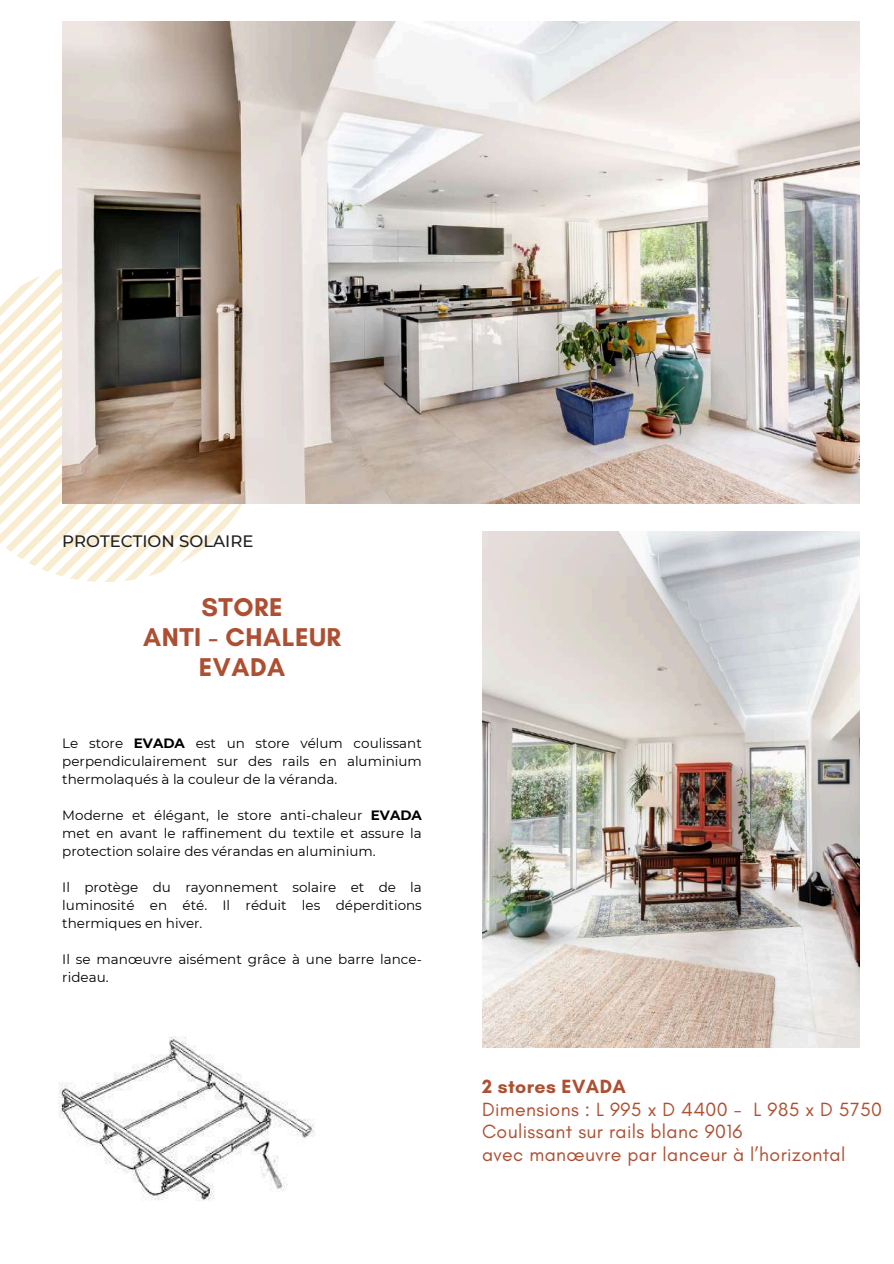
<style>
.page{position:relative;width:894px;height:1264px;background:#fff}
.page>*{position:absolute;margin:0;border:0;box-sizing:border-box;transform-origin:0 0}
.t1{font:700 26.25px/30.3px "Glacial Indifference";letter-spacing:.02em;color:#ad4f32;text-align:center}
.t2{font:19.5px/22.5px "Glacial Indifference";letter-spacing:.02em;color:#ad4f32}
.t3{font:700 19.5px "Glacial Indifference";letter-spacing:.02em;color:#ad4f32}
.t4{font:500 16.5px "Montserrat";color:#22201e}
.t5{font:13.5px/18px "Montserrat";color:#000;text-align:justify}
.s1{font-weight:700}
</style>
<div class="page">
<svg style="left:0;top:268px;width:265px;height:314px"></svg>
<img style="left:62px;top:22px;width:797px;height:481px">
<img style="left:482px;top:531px;width:376px;height:516px">
<img style="left:58px;top:1036px;width:257px;height:165px">
<p class="t4" style="left:62px;top:530px;width:192px">PROTECTION SOLAIRE</p>
<h1 class="t1" style="left:143px;top:591px;width:199px">STORE<br>ANTI - CHALEUR<br>EVADA</h1>
<p class="t5" style="left:62px;top:734px;width:361px">Le store <span class="s1">EVADA</span> est un store vélum coulissant perpendiculairement sur des rails en aluminium thermolaqués à la couleur de la véranda.</p>
<p class="t5" style="left:62px;top:806px;width:361px">Moderne et élégant, le store anti-chaleur <span class="s1">EVADA </span>met en avant le raffinement du textile et assure la protection solaire des vérandas en aluminium.</p>
<p class="t5" style="left:62px;top:878px;width:361px">Il protège du rayonnement solaire et de la luminosité en été. Il réduit les déperditions thermiques en hiver.</p>
<p class="t5" style="left:62px;top:950px;width:361px">Il se manœuvre aisément grâce à une barre lance&shy;rideau.</p>
<h2 class="t3" style="left:482px;top:1074px;width:145px">2 stores EVADA</h2>
<h2 class="t2" style="left:482px;top:1097px;width:401px">Dimensions : L 995 x D 4400 - L 985 x D 5750<br>Coulissant sur rails blanc 9016<br>avec manœuvre par lanceur à l’horizontal</h2>
</div>
